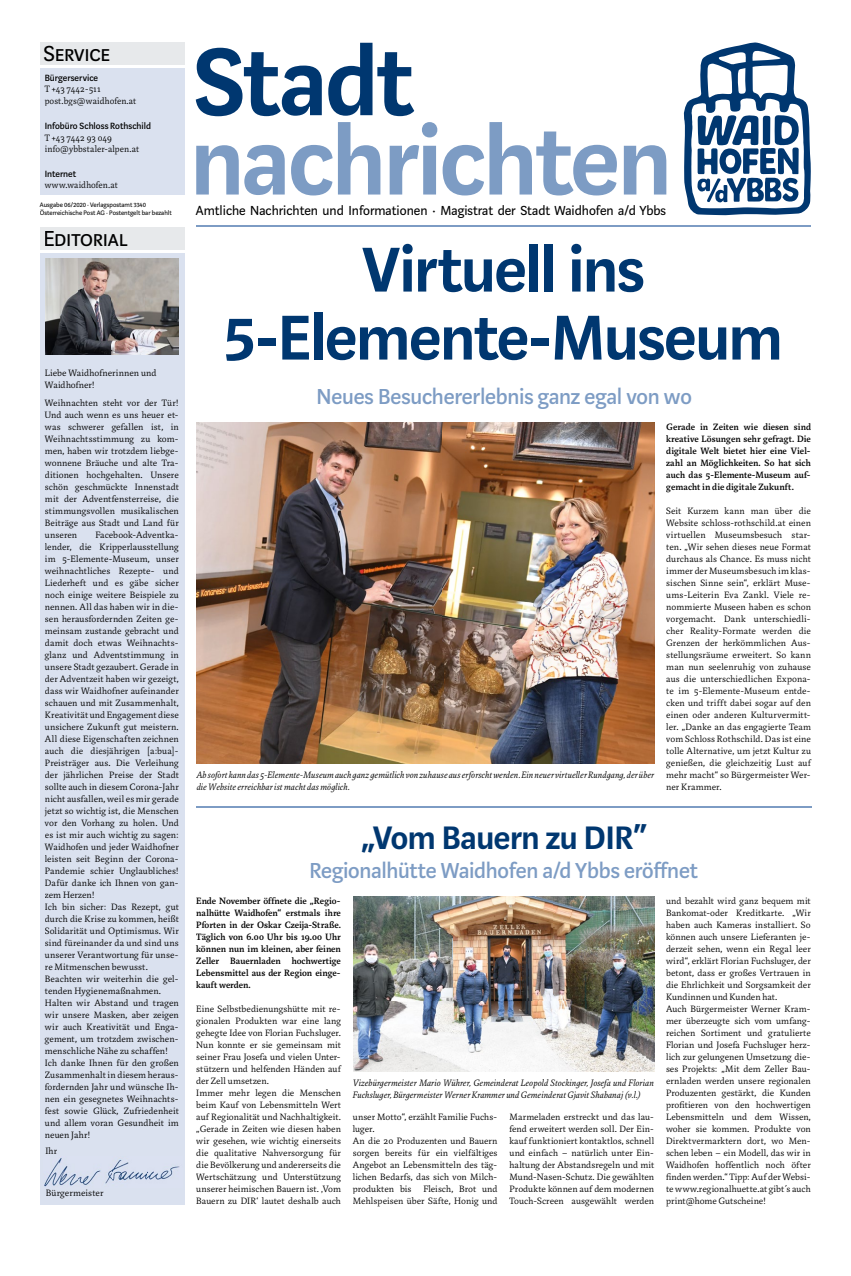
<style>
.page{position:relative;width:851px;height:1276px;background:#fff}
.page>*{position:absolute;margin:0;border:0;box-sizing:border-box;transform-origin:0 0}
.t1{font:600 106.2px "Marat Sans";letter-spacing:-.015em;color:#7d9cc4}
.t2{font:600 106.2px "Marat Sans";letter-spacing:-.02em;color:#003770}
.t3{font:600 70px/68px "Marat Sans";letter-spacing:-.015em;color:#003770;text-align:center}
.t4{font:600 36px "Marat Sans";letter-spacing:-.01em;color:#003770}
.t5{font:500 24px "Marat Sans";letter-spacing:-.005em;color:#7d9cc4}
.t6{font:24px "Marat Sans Regular Small Caps";letter-spacing:-.01em;color:#000}
.t7{font:14.5px "Marat Sans";color:#000}
.t8{font:300 10px/12px "Marat";letter-spacing:.01em;color:#000}
.t9{font:500 10px/12px "Marat";letter-spacing:.005em;color:#000;text-align:justify}
.t10{font:italic 300 10px/12px "Marat";letter-spacing:.01em;color:#000}
.t11{font:300 10px/11.5px "Marat";letter-spacing:.01em;color:#000;scale:.96 1}
.t12{font:500 10px "Marat Sans";letter-spacing:.005em;color:#000}
.t13{font:7.2px/8.6px "Marat Sans";color:#000}
</style>
<div class="page">
<svg style="left:683px;top:42px;width:127px;height:173px"></svg>
<hr style="left:196px;top:226px;width:614px;height:1px;background:#7d9cc4">
<div style="left:40px;top:68px;width:144px;height:126px;background:#dae1ef"></div>
<div style="left:40px;top:43px;width:144px;height:22px;background:#e7e9eb"></div>
<div style="left:40px;top:253px;width:144px;height:952px;background:#dae1ef"></div>
<img style="left:44px;top:1158px;width:136px;height:29px">
<div style="left:40px;top:227px;width:144px;height:23px;background:#e7e9eb"></div>
<img style="left:45px;top:259px;width:133px;height:95px">
<img style="left:197px;top:423px;width:457px;height:340px">
<hr style="left:197px;top:807px;width:615px;height:1px;background:#7d9cc4">
<img style="left:353px;top:896px;width:301px;height:175px">
<h3 class="t6" style="left:43px;top:41px;width:68px">Service</h3>
<p class="t12" style="left:45px;top:72px;width:55px">Bürgerservice</p>
<p class="t11" style="left:45px;top:83px;width:97px">T +43 7442-511 post.bgs@waidhofen.at</p>
<p class="t12" style="left:45px;top:121px;width:108px">Infobüro Schloss Rothschild</p>
<p class="t11" style="left:45px;top:132px;width:100px">T +43 7442 93 049 info@ybbstaler-alpen.at</p>
<p class="t12" style="left:45px;top:168px;width:33px">Internet</p>
<p class="t11" style="left:45px;top:180px;width:77px">www.waidhofen.at</p>
<p class="t13" style="left:40px;top:200px;width:133px">Ausgabe 06/2020 · Verlagspostamt 3340<br>Österreichische Post AG · Postentgelt bar bezahlt</p>
<h3 class="t6" style="left:43px;top:226px;width:86px">Editorial</h3>
<p class="t8" style="left:45px;top:367px;width:113px">Liebe Waidhofnerinnen und<br>Waidhofner!</p>
<p class="t8" style="left:45px;top:397px;width:135px;text-align:justify">Weihnachten steht vor der Tür!<br>Und auch wenn es uns heuer et&shy;was schwerer gefallen ist, in Weihnachtsstimmung zu kom&shy;men, haben wir trotzdem liebge&shy;wonnene Bräuche und alte Tra&shy;ditionen hochgehalten. Unsere schön geschmückte Innenstadt mit der Adventfensterreise, die stimmungsvollen musikalischen Beiträge aus Stadt und Land für unseren</p>
<p class="t8" style="left:45px;top:529px;width:135px;text-indent:50px">Facebook-Adventka&shy;lender, die Kripperlausstellung im 5-Elemente-Museum, unser weihnachtliches Rezepte- und<br>Liederheft und es gäbe sicher noch einige weitere Beispiele zu nennen. All das haben wir in die&shy;sen herausfordernden Zeiten ge&shy;meinsam zustande gebracht und damit doch etwas Weihnachts&shy;glanz und Adventstimmung in unsere Stadt gezaubert. Gerade in der Adventzeit haben wir gezeigt, dass wir Waidhofner aufeinander schauen und mit Zusammenhalt,<br>Kreativität und Engagement diese unsichere Zukunft gut meistern.<br>All diese Eigenschaften zeichnen auch die diesjährigen [a:bua]-<br>Preisträger aus. Die Verleihung der jährlichen Preise der Stadt sollte auch in diesem Corona-Jahr nicht ausfallen, weil es mir gerade jetzt so wichtig ist, die Menschen vor den Vorhang zu holen. Und es ist mir auch wichtig zu sagen:<br>Waidhofen und jeder Waidhofner leisten seit Beginn der Corona-<br>Pandemie schier Unglaubliches!<br>Dafür danke ich Ihnen von gan&shy;zem Herzen!<br>Ich bin sicher: Das Rezept, gut durch die Krise zu kommen, heißt<br>Solidarität und Optimismus. Wir sind füreinander da und sind uns unserer Verantwortung für unse&shy;re Mitmenschen bewusst.<br>Beachten wir weiterhin die gel&shy;tenden Hygienemaßnahmen.<br>Halten wir Abstand und tragen wir unsere Masken, aber zeigen wir auch Kreativität und Enga&shy;gement, um trotzdem zwischen&shy;menschliche Nähe zu schaffen!<br>Ich danke Ihnen für den großen<br>Zusammenhalt in diesem heraus&shy;fordernden Jahr und wünsche Ih&shy;nen ein gesegnetes Weihnachts&shy;fest sowie Glück, Zufriedenheit und allem voran Gesundheit im neuen Jahr!</p>
<p class="t8" style="left:45px;top:1144px;width:13px">Ihr</p>
<p class="t8" style="left:46px;top:1187px;width:59px">Bürgermeister</p>
<h1 class="t2" style="left:193px;top:26px;width:221px">Stadt</h1>
<h1 class="t1" style="left:190px;top:105px;width:483px">nachrichten</h1>
<h3 class="t7" style="left:196px;top:203px;width:471px">Amtliche Nachrichten und Informationen · Magistrat der Stadt Waidhofen a/d Ybbs</h3>
<h2 class="t3" style="left:224px;top:237px;width:560px">Virtuell ins<br>5-Elemente-Museum</h2>
<h3 class="t5" style="left:316px;top:383px;width:377px">Neues Besuchererlebnis ganz egal von wo</h3>
<p class="t10" style="left:197px;top:769px;width:459px">Ab sofort kann das 5-Elemente-Museum auch ganz gemütlich von zuhause aus erforscht werden. Ein neuer virtueller Rundgang, der über die Website erreichbar ist macht das möglich.</p>
<p class="t9" style="left:666px;top:421px;width:146px">Gerade in Zeiten wie diesen sind kreative Lösungen sehr gefragt. Die digitale Welt bietet hier eine Viel&shy;zahl an Möglichkeiten. So hat sich auch das 5-Elemente-Museum auf&shy;gemacht in die digitale Zukunft.</p>
<p class="t8" style="left:666px;top:505px;width:146px;text-align:justify">Seit Kurzem kann man über die Website schloss-rothschild.at einen virtuellen Museumsbesuch star&shy;ten. „Wir sehen dieses neue Format durchaus als Chance. Es muss nicht immer der Museumsbesuch im klas&shy;sischen Sinne sein“, erklärt Muse&shy;ums-Leiterin Eva Zankl. Viele re&shy;nommierte Museen haben es schon vorgemacht. Dank unterschiedli&shy;cher Reality-Formate werden die Grenzen der herkömmlichen Aus&shy;stellungsräume erweitert. So kann man nun seelenruhig von zuhause aus die unterschiedlichen Expona&shy;te im 5-Elemente-Museum entde&shy;cken und trifft dabei sogar auf den einen oder anderen Kulturvermitt&shy;ler. „Danke an das engagierte Team vom Schloss Rothschild. Das ist eine tolle Alternative, um jetzt Kultur zu genießen, die gleichzeitig Lust auf mehr macht“ so Bürgermeister Wer&shy;ner Krammer.</p>
<h3 class="t4" style="left:361px;top:819px;width:285px">„Vom Bauern zu DIR“</h3>
<h3 class="t5" style="left:309px;top:858px;width:390px">Regionalhütte Waidhofen a/d Ybbs eröffnet</h3>
<p class="t9" style="left:196px;top:895px;width:146px">Ende November öffnete die „Regio&shy;nalhütte Waidhofen“ erstmals ihre Pforten in der Oskar Czeija-Straße.<br>Täglich von 6.00 Uhr bis 19.00 Uhr können nun im kleinen, aber feinen Zeller Bauernladen hochwertige Lebensmittel aus der Region einge&shy;kauft werden.</p>
<p class="t8" style="left:196px;top:1003px;width:146px">Eine Selbstbedienungshütte mit re&shy;gionalen Produkten war eine lang gehegte Idee von Florian Fuchsluger.<br>Nun konnte er sie gemeinsam mit seiner Frau Josefa und vielen Unter&shy;stützern und helfenden Händen auf der Zell umsetzen.<br>Immer mehr legen die Menschen beim Kauf von Lebensmitteln Wert auf Regionalität und Nachhaltigkeit. „Gerade in Zeiten wie diesen haben wir gesehen, wie wichtig einerseits die qualitative Nahversorgung für die Bevölkerung und andererseits die Wertschätzung und Unterstützung unserer heimischen Bauern ist. ‚Vom Bauern zu DIR‘ lautet deshalb auch</p>
<p class="t8" style="left:666px;top:895px;width:146px">und bezahlt wird ganz bequem mit Bankomat-oder Kreditkarte. „Wir haben auch Kameras installiert. So können auch unsere Lieferanten je&shy;derzeit sehen, wenn ein Regal leer wird“, erklärt Florian Fuchsluger, der betont, dass er großes Vertrauen in die Ehrlichkeit und Sorgsamkeit der Kundinnen und Kunden hat.<br>Auch Bürgermeister Werner Kram&shy;mer überzeugte sich vom umfang&shy;reichen Sortiment und gratulierte Florian und Josefa Fuchsluger herz&shy;lich zur gelungenen Umsetzung die&shy;ses Projekts: „Mit dem Zeller Bau&shy;ernladen werden unsere regionalen Produzenten gestärkt, die Kunden profitieren von den hochwertigen Lebensmitteln und dem Wissen, woher sie kommen. Produkte von Direktvermarktern dort, wo Men&shy;schen leben – ein Modell, das wir in Waidhofen hoffentlich noch öfter finden werden.“ Tipp: Auf der Websi&shy;te www.regionalhuette.at gibt´s auch print@home Gutscheine!</p>
<p class="t10" style="left:353px;top:1077px;width:302px">Vizebürgermeister Mario Wührer, Gemeinderat Leopold Stockinger, Josefa und Florian<br>Fuchsluger, Bürgermeister Werner Krammer und Gemeinderat Gjavit Shabanaj (v.l.)</p>
<p class="t8" style="left:353px;top:1110px;width:146px">unser Motto“, erzählt Familie Fuchs&shy;luger.<br>An die 20 Produzenten und Bauern sorgen bereits für ein vielfältiges<br>Angebot an Lebensmitteln des täg&shy;lichen Bedarfs, das sich von Milch&shy;produkten bis Fleisch, Brot und<br>Mehlspeisen über Säfte, Honig und</p>
<p class="t8" style="left:509px;top:1110px;width:146px;text-align:justify">Marmeladen erstreckt und das lau&shy;fend erweitert werden soll. Der Ein&shy;kauf funktioniert kontaktlos, schnell und einfach – natürlich unter Ein&shy;haltung der Abstandsregeln und mit Mund-Nasen-Schutz. Die gewählten Produkte können auf dem modernen Touch-Screen ausgewählt werden</p>
</div>
